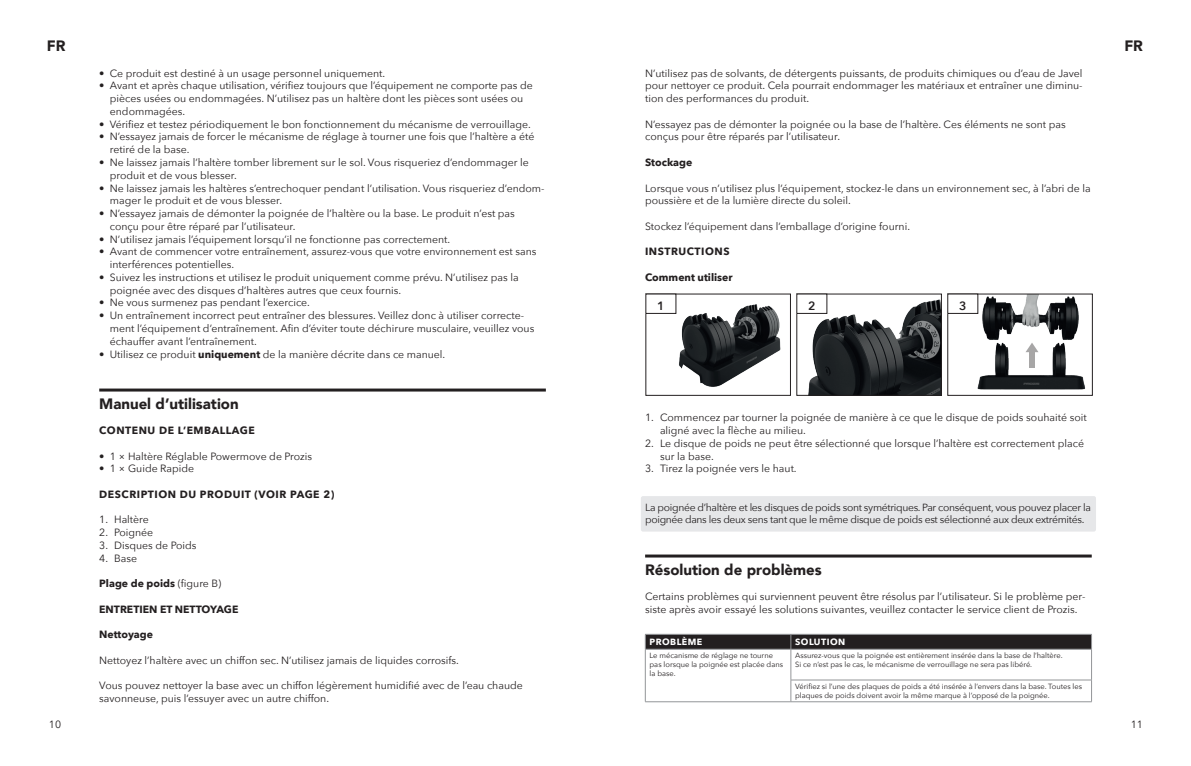
<style>
.page{position:relative;width:1191px;height:766px;background:#fff}
.page>*{position:absolute;margin:0;border:0;box-sizing:border-box;transform-origin:0 0}
.t1{font:900 15px "Avenir";color:#231f20}
.t2{font:600 12px "Avenir Next";color:#231f20}
.t3{font:10.5px/12.8px "Avenir Next";color:#231f20}
.t4{font:700 10.5px "Avenir Next";color:#231f20}
.t5{font:700 10.5px "Avenir Next";letter-spacing:.05em;color:#231f20}
.t6{font:10.35px/12.8px "Avenir Next";letter-spacing:-.03em;color:#231f20}
.t7{font:700 9px "Avenir Next";letter-spacing:.05em;color:#fff}
.t8{font:7.5px/9px "Avenir Next";color:#231f20}
.s1{font-weight:700}
.s2{font-weight:400}
</style>
<div class="page">
<hr style="left:99px;top:388px;width:447px;height:3px;background:#231f20">
<div style="left:641px;top:496px;width:455px;height:35px;background:#e6e7e9;border-radius:2px"></div>
<hr style="left:645px;top:554px;width:446px;height:3px;background:#231f20">
<svg style="left:645px;top:634px;width:447px;height:15px;background:#2b2728"></svg>
<hr style="left:645px;top:648px;width:146px;height:1px;background:#939598">
<hr style="left:791px;top:648px;width:300px;height:1px;background:#939598">
<svg style="left:645px;top:679px;width:1px;height:22px"></svg>
<hr style="left:645px;top:701px;width:146px;height:1px;background:#939598">
<hr style="left:645px;top:649px;width:1px;height:30px;background:#939598">
<hr style="left:790px;top:649px;width:1px;height:30px;background:#939598">
<hr style="left:1091px;top:649px;width:1px;height:30px;background:#939598">
<hr style="left:790px;top:679px;width:301px;height:1px;background:#939598">
<svg style="left:790px;top:680px;width:1px;height:21px"></svg>
<svg style="left:1091px;top:680px;width:1px;height:21px"></svg>
<hr style="left:791px;top:701px;width:300px;height:1px;background:#939598">
<img style="left:977px;top:295px;width:108px;height:95px">
<div style="left:947px;top:293px;width:31px;height:21px;border:1px solid #231f20"></div>
<img style="left:676px;top:295px;width:105px;height:92px">
<div style="left:645px;top:293px;width:31px;height:21px;border:1px solid #231f20"></div>
<img style="left:808px;top:295px;width:131px;height:98px">
<div style="left:796px;top:293px;width:145px;height:102px;border:1px solid #231f20"></div>
<div style="left:797px;top:294px;width:30px;height:19px;background:#fff"></div>
<div style="left:796px;top:293px;width:31px;height:21px;border:1px solid #231f20"></div>
<h1 class="t1" style="left:47px;top:33px;width:20px">FR</h1>
<h1 class="t1" style="left:1124px;top:33px;width:20px">FR</h1>
<p class="t3" style="left:645px;top:66px;width:439px;text-align:justify">N’utilisez pas de solvants, de détergents puissants, de produits chimiques ou d’eau de Javel pour nettoyer ce produit. Cela pourrait endommager les matériaux et entraîner une diminu&shy;tion des performances du produit.</p>
<p class="t3" style="left:645px;top:117px;width:422px">N’essayez pas de démonter la poignée ou la base de l’haltère. Ces éléments ne sont pas conçus pour être réparés par l’utilisateur.</p>
<p class="t4" style="left:645px;top:153px;width:49px">Stockage</p>
<p class="t3" style="left:645px;top:181px;width:447px">Lorsque vous n’utilisez plus l’équipement, stockez-le dans un environnement sec, à l’abri de la poussière et de la lumière directe du soleil.</p>
<p class="t3" style="left:645px;top:219px;width:266px">Stockez l’équipement dans l’emballage d’origine fourni.</p>
<p class="t5" style="left:645px;top:242px;width:86px">INSTRUCTIONS</p>
<p class="t4" style="left:645px;top:268px;width:89px">Comment utiliser</p>
<p class="t3" style="left:99px;top:66px;width:288px">• Ce produit est destiné à un usage personnel uniquement.</p>
<p class="t3" style="left:110px;top:79px;width:424px;text-indent:-11px">• Avant et après chaque utilisation, vérifiez toujours que l’équipement ne comporte pas de pièces usées ou endommagées. N’utilisez pas un haltère dont les pièces sont usées ou endommagées.</p>
<p class="t3" style="left:99px;top:117px;width:433px">• Vérifiez et testez périodiquement le bon fonctionnement du mécanisme de verrouillage.</p>
<p class="t3" style="left:110px;top:130px;width:426px;text-indent:-11px">• N’essayez jamais de forcer le mécanisme de réglage à tourner une fois que l’haltère a été retiré de la base.</p>
<p class="t3" style="left:110px;top:155px;width:420px;text-indent:-11px">• Ne laissez jamais l’haltère tomber librement sur le sol. Vous risqueriez d’endommager le produit et de vous blesser.</p>
<p class="t3" style="left:110px;top:181px;width:436px;text-indent:-11px">• Ne laissez jamais les haltères s’entrechoquer pendant l’utilisation. Vous risqueriez d’endom&shy;mager le produit et de vous blesser.</p>
<p class="t3" style="left:110px;top:206px;width:406px;text-indent:-11px">• N’essayez jamais de démonter la poignée de l’haltère ou la base. Le produit n’est pas conçu pour être réparé par l’utilisateur.</p>
<p class="t3" style="left:99px;top:232px;width:352px">• N’utilisez jamais l’équipement lorsqu’il ne fonctionne pas correctement.</p>
<p class="t3" style="left:110px;top:245px;width:428px;text-indent:-11px">• Avant de commencer votre entraînement, assurez-vous que votre environnement est sans interférences potentielles.</p>
<p class="t3" style="left:110px;top:270px;width:410px;text-indent:-11px">• Suivez les instructions et utilisez le produit uniquement comme prévu. N’utilisez pas la poignée avec des disques d’haltères autres que ceux fournis.</p>
<p class="t3" style="left:99px;top:296px;width:212px">• Ne vous surmenez pas pendant l’exercice.</p>
<p class="t3" style="left:110px;top:308px;width:426px;text-indent:-11px">• Un entraînement incorrect peut entraîner des blessures. Veillez donc à utiliser correcte&shy;ment l’équipement d’entraînement. Afin d’éviter toute déchirure musculaire, veuillez vous échauffer avant l’entraînement.</p>
<p class="t3" style="left:99px;top:347px;width:347px">• Utilisez ce produit <span class="s1">uniquement</span> de la manière décrite dans ce manuel.</p>
<h1 class="t1" style="left:99px;top:390px;width:141px">Manuel d’utilisation</h1>
<p class="t5" style="left:99px;top:421px;width:157px">CONTENU DE L’EMBALLAGE</p>
<p class="t3" style="left:99px;top:449px;width:214px">• 1 × Haltère Réglable Powermove de Prozis</p>
<p class="t3" style="left:99px;top:462px;width:96px">• 1 × Guide Rapide</p>
<p class="t5" style="left:99px;top:485px;width:236px">DESCRIPTION DU PRODUIT (VOIR PAGE 2)</p>
<p class="t3" style="left:99px;top:513px;width:51px">1. Haltère</p>
<p class="t3" style="left:99px;top:525px;width:56px">2. Poignée</p>
<p class="t3" style="left:99px;top:538px;width:99px">3. Disques de Poids</p>
<p class="t3" style="left:99px;top:551px;width:39px">4. Base</p>
<p class="t4" style="left:99px;top:574px;width:124px">Plage de poids <span class="s2">(figure B)</span></p>
<p class="t4" style="left:99px;top:600px;width:141px">ENTRETIEN ET NETTOYAGE</p>
<p class="t4" style="left:99px;top:625px;width:55px">Nettoyage</p>
<p class="t3" style="left:99px;top:653px;width:361px">Nettoyez l’haltère avec un chiffon sec. N’utilisez jamais de liquides corrosifs.</p>
<p class="t3" style="left:99px;top:678px;width:425px">Vous pouvez nettoyer la base avec un chiffon légèrement humidifié avec de l’eau chaude savonneuse, puis l’essuyer avec un autre chiffon.</p>
<p class="t2" style="left:657px;top:295px;width:9px">1</p>
<p class="t2" style="left:808px;top:295px;width:9px">2</p>
<p class="t2" style="left:959px;top:295px;width:9px">3</p>
<p class="t3" style="left:660px;top:411px;width:428px;text-indent:-15px">1. Commencez par tourner la poignée de manière à ce que le disque de poids souhaité soit aligné avec la flèche au milieu.</p>
<p class="t3" style="left:660px;top:436px;width:425px;text-indent:-15px">2. Le disque de poids ne peut être sélectionné que lorsque l’haltère est correctement placé sur la base.</p>
<p class="t3" style="left:645px;top:462px;width:153px">3. Tirez la poignée vers le haut.</p>
<p class="t6" style="left:645px;top:500px;width:447px">La poignée d’haltère et les disques de poids sont symétriques. Par conséquent, vous pouvez placer la poignée dans les deux sens tant que le même disque de poids est sélectionné aux deux extrémités.</p>
<h1 class="t1" style="left:645px;top:556px;width:178px">Résolution de problèmes</h1>
<p class="t3" style="left:645px;top:589px;width:442px">Certains problèmes qui surviennent peuvent être résolus par l’utilisateur. Si le problème per&shy;siste après avoir essayé les solutions suivantes, veuillez contacter le service client de Prozis.</p>
<p class="t7" style="left:649px;top:633px;width:54px">PROBLÈME</p>
<p class="t7" style="left:795px;top:633px;width:52px">SOLUTION</p>
<p class="t8" style="left:649px;top:650px;width:135px">Le mécanisme de réglage ne tourne pas lorsque la poignée est placée dans la base.</p>
<p class="t8" style="left:795px;top:650px;width:269px">Assurez-vous que la poignée est entièrement insérée dans la base de l’haltère.<br>Si ce n’est pas le cas, le mécanisme de verrouillage ne sera pas libéré.</p>
<p class="t8" style="left:795px;top:681px;width:288px">Vérifiez si l’une des plaques de poids a été insérée à l’envers dans la base. Toutes les plaques de poids doivent avoir la même marque à l’opposé de la poignée.</p>
<p class="t3" style="left:49px;top:717px;width:14px">10</p>
<p class="t3" style="left:1130px;top:717px;width:14px">11</p>
</div>
